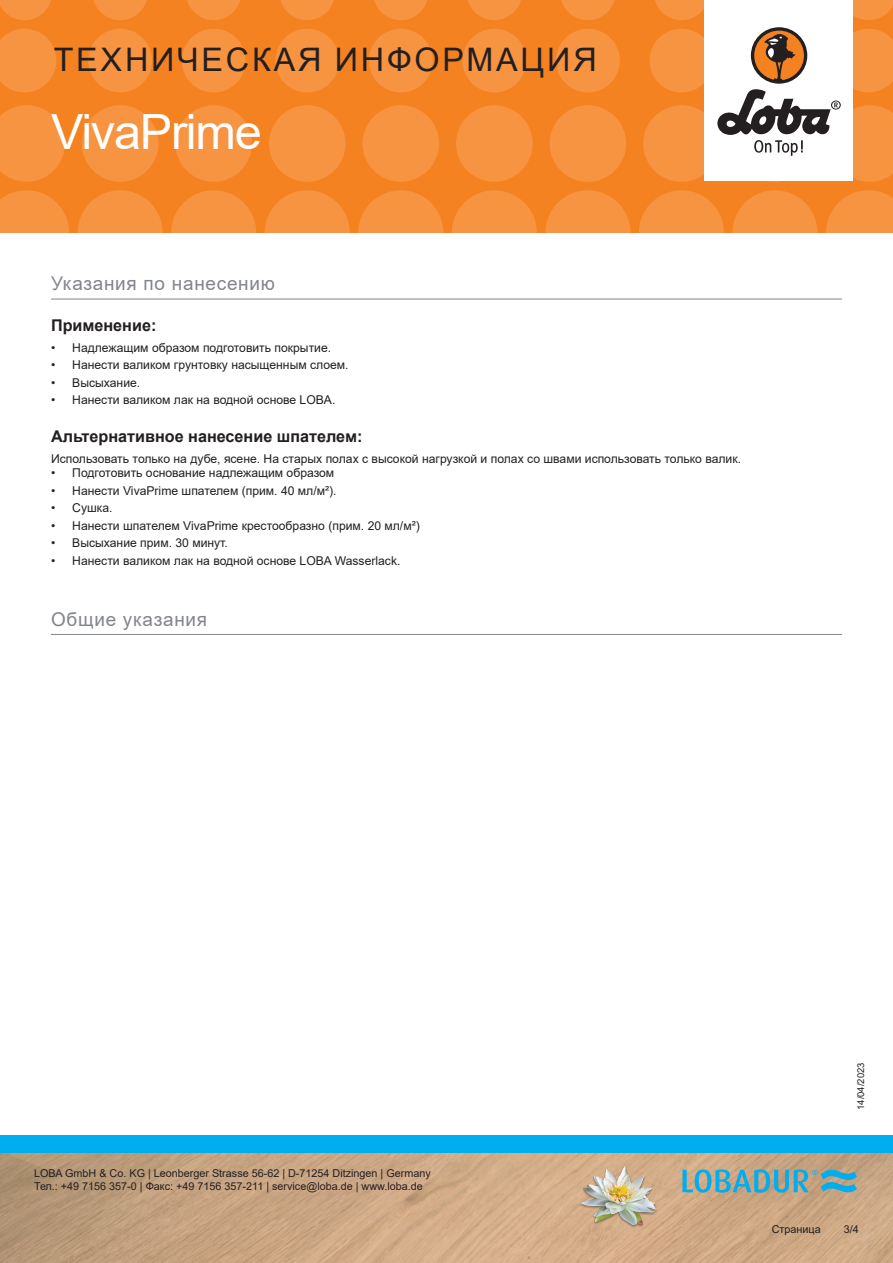
<style>
.page{position:relative;width:893px;height:1263px;background:#fff}
.page>*{position:absolute;margin:0;border:0;box-sizing:border-box;transform-origin:0 0}
.Produktname_Arial{font:48.6px "Arial";letter-spacing:-.025em;color:#fff}
.t1{font:32.4px "Arial";letter-spacing:.085em;color:#231f20}
.Titel_grau_Arial{font:18.9px "Arial";letter-spacing:.04em;color:#82858b}
.h1_Arial{font:700 16.2px "Arial";color:#231f20}
.Text_Arial{font:12.15px "Arial";color:#231f20}
.t2{font:10.8px/12.9px "Arial";color:#231f20}
.t3{font:9.45px "Arial";color:#231f20}
</style>
<div class="page">
<div style="left:0;top:0;width:893px;height:233px;background:#f58220"></div>
<svg style="left:0;top:190px;width:69px;height:43px"></svg>
<svg style="left:78px;top:190px;width:85px;height:85px;fill:#f69441"></svg>
<svg style="left:171px;top:190px;width:85px;height:85px;fill:#f69441"></svg>
<svg style="left:265px;top:190px;width:85px;height:85px;fill:#f69441"></svg>
<svg style="left:358px;top:190px;width:85px;height:85px;fill:#f69441"></svg>
<svg style="left:545px;top:190px;width:85px;height:85px;fill:#f69441"></svg>
<svg style="left:452px;top:190px;width:85px;height:85px;fill:#f69441"></svg>
<svg style="left:732px;top:190px;width:85px;height:85px;fill:#f69441"></svg>
<svg style="left:639px;top:190px;width:85px;height:85px;fill:#f69441"></svg>
<svg style="left:826px;top:190px;width:67px;height:43px"></svg>
<svg style="left:0;top:105px;width:65px;height:77px"></svg>
<svg style="left:82px;top:105px;width:76px;height:77px"></svg>
<svg style="left:175px;top:105px;width:77px;height:77px"></svg>
<svg style="left:269px;top:105px;width:76px;height:77px"></svg>
<svg style="left:456px;top:105px;width:77px;height:77px"></svg>
<svg style="left:362px;top:105px;width:77px;height:77px"></svg>
<svg style="left:550px;top:105px;width:76px;height:77px"></svg>
<svg style="left:0;top:29px;width:56px;height:63px"></svg>
<svg style="left:182px;top:29px;width:64px;height:63px"></svg>
<svg style="left:88px;top:29px;width:64px;height:63px"></svg>
<svg style="left:275px;top:29px;width:64px;height:63px"></svg>
<svg style="left:462px;top:29px;width:64px;height:63px"></svg>
<svg style="left:369px;top:29px;width:64px;height:63px"></svg>
<svg style="left:556px;top:29px;width:64px;height:63px"></svg>
<svg style="left:0;top:0;width:51px;height:20px"></svg>
<svg style="left:187px;top:0;width:53px;height:20px"></svg>
<svg style="left:468px;top:0;width:53px;height:20px"></svg>
<svg style="left:655px;top:0;width:49px;height:20px"></svg>
<svg style="left:93px;top:0;width:54px;height:20px"></svg>
<svg style="left:374px;top:0;width:54px;height:20px"></svg>
<svg style="left:281px;top:0;width:53px;height:20px"></svg>
<svg style="left:561px;top:0;width:54px;height:20px"></svg>
<svg style="left:853px;top:0;width:40px;height:20px"></svg>
<img style="left:0;top:1152px;width:893px;height:111px">
<div style="left:0;top:1135px;width:893px;height:17px;background:#00aeef"></div>
<div style="left:704px;top:0;width:149px;height:181px;background:#fff"></div>
<svg style="left:643px;top:29px;width:250px;height:153px"></svg>
<img style="left:578px;top:1161px;width:82px;height:81px">
<svg style="left:682px;top:1169px;width:175px;height:24px;background:#75a8ae"></svg>
<hr style="left:51px;top:634px;width:791px;height:1px;background:#82858b">
<hr style="left:51px;top:299px;width:791px;height:1px;background:#82858b">
<h2 class="t1" style="left:54px;top:37px;width:544px">ТЕХНИЧЕСКАЯ ИНФОРМАЦИЯ</h2>
<p class="Produktname_Arial" style="left:51px;top:99px;width:212px">VivaPrime</p>
<p class="Titel_grau_Arial" style="left:51px;top:270px;width:225px">Указания по нанесению</p>
<p class="h1_Arial" style="left:51px;top:314px;width:107px">Применение:</p>
<p class="Text_Arial" style="left:51px;top:339px;width:282px">• Надлежащим образом подготовить покрытие.</p>
<p class="Text_Arial" style="left:51px;top:357px;width:299px">• Нанести валиком грунтовку насыщенным слоем.</p>
<p class="Text_Arial" style="left:51px;top:374px;width:91px">• Высыхание.</p>
<p class="Text_Arial" style="left:51px;top:392px;width:286px">• Нанести валиком лак на водной основе LOBA.</p>
<p class="h1_Arial" style="left:51px;top:425px;width:313px">Альтернативное нанесение шпателем:</p>
<p class="Text_Arial" style="left:51px;top:450px;width:691px">Использовать только на дубе, ясене. На старых полах с высокой нагрузкой и полах со швами использовать только валик.</p>
<p class="Text_Arial" style="left:51px;top:465px;width:285px">• Подготовить основание надлежащим образом</p>
<p class="Text_Arial" style="left:51px;top:482px;width:287px">• Нанести VivaPrime шпателем (прим. 40 мл/м²).</p>
<p class="Text_Arial" style="left:51px;top:500px;width:63px">• Сушка.</p>
<p class="Text_Arial" style="left:51px;top:517px;width:370px">• Нанести шпателем VivaPrime крестообразно (прим. 20 мл/м²)</p>
<p class="Text_Arial" style="left:51px;top:535px;width:178px">• Высыхание прим. 30 минут.</p>
<p class="Text_Arial" style="left:51px;top:552px;width:351px">• Нанести валиком лак на водной основе LOBA Wasserlack.</p>
<p class="Titel_grau_Arial" style="left:51px;top:606px;width:158px">Общие указания</p>
<p class="t2" style="left:34px;top:1167px;width:398px">LOBA GmbH &amp; Co. KG | Leonberger Strasse 56-62 | D-71254 Ditzingen | Germany<br>Тел.: +49 7156 357-0 | Факс: +49 7156 357-211 | service@loba.de | www.loba.de</p>
<p class="t3" style="left:854px;top:1110px;width:49px;rotate:-90deg">14/04/2023</p>
<p class="t2" style="left:772px;top:1222px;width:50px">Страница</p>
<p class="t2" style="left:844px;top:1222px;width:17px">3/4</p>
</div>
